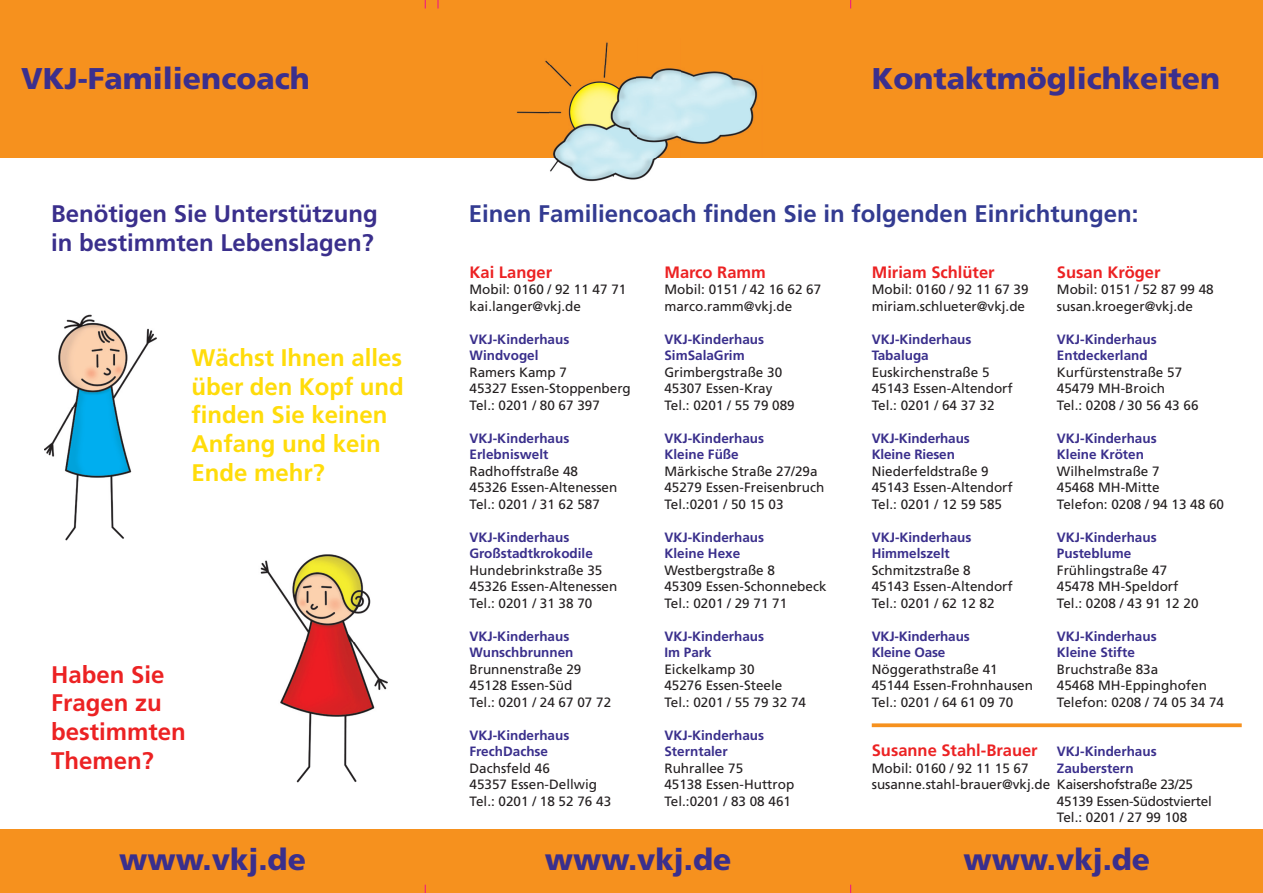
<style>
.page{position:relative;width:1263px;height:893px;background:#fff}
.page>*{position:absolute;margin:0;border:0;box-sizing:border-box;transform-origin:0 0}
.t1{font:900 30px "Frutiger LT";color:#3b2f8d}
.t2{font:900 30px "Frutiger LT";color:#3a2f8c}
.t3{font:700 24px/28.8px "Frutiger LT";color:#ffdc0a}
.t4{font:700 24px "Frutiger LT";color:#333b91}
.t5{font:700 24px/28.8px "Frutiger LT";color:#3a2f8c}
.t6{font:700 24px/28.8px "Frutiger LT";color:#ec2223}
.t7{font:700 16.5px "Frutiger LT";color:#ec2223}
.t8{font:13.5px/16.5px "Frutiger LT";color:#231f20}
.t9{font:700 13.5px/16.5px "Frutiger LT";color:#3a2f8c}
.t10{font:13.5px/16.5px "Frutiger LT";letter-spacing:-.02em;color:#231f20}
</style>
<div class="page">
<div style="left:0;top:0;width:1263px;height:157px;background:#f6911e"></div>
<div style="left:0;top:829px;width:1263px;height:64px;background:#f6911e"></div>
<img style="left:513px;top:111px;width:36px;height:47px">
<img style="left:545px;top:42px;width:63px;height:24px">
<img style="left:549px;top:66px;width:214px;height:92px">
<img style="left:549px;top:157px;width:131px;height:25px">
<img style="left:260px;top:554px;width:127px;height:228px">
<img style="left:45px;top:315px;width:112px;height:226px">
<svg style="left:872px;top:723px;width:370px;height:4px"></svg>
<h1 class="t1" style="left:21px;top:60px;width:290px">VKJ-Familiencoach</h1>
<h1 class="t1" style="left:872px;top:60px;width:350px">Kontaktmöglichkeiten</h1>
<h2 class="t5" style="left:51px;top:199px;width:328px">Benötigen Sie Unterstützung in bestimmten Lebenslagen?</h2>
<h2 class="t3" style="left:191px;top:343px;width:214px">Wächst Ihnen alles über den Kopf und finden Sie keinen<br>Anfang und kein<br>Ende mehr?</h2>
<h2 class="t6" style="left:51px;top:660px;width:136px">Haben Sie<br>Fragen zu bestimmten<br>Themen?</h2>
<h2 class="t4" style="left:469px;top:199px;width:671px">Einen Familiencoach finden Sie in folgenden Einrichtungen:</h2>
<p class="t7" style="left:470px;top:262px;width:84px">Kai Langer</p>
<p class="t8" style="left:470px;top:282px;width:158px">Mobil: 0160 / 92 11 47 71 kai.langer@vkj.de</p>
<p class="t9" style="left:470px;top:331px;width:101px">VKJ-Kinderhaus<br>Windvogel</p>
<p class="t8" style="left:470px;top:364px;width:163px">Ramers Kamp 7<br>45327 Essen-Stoppenberg<br>Tel.: 0201 / 80 67 397</p>
<p class="t9" style="left:470px;top:430px;width:101px">VKJ-Kinderhaus<br>Erlebniswelt</p>
<p class="t8" style="left:470px;top:463px;width:149px">Radhoffstraße 48<br>45326 Essen-Altenessen<br>Tel.: 0201 / 31 62 587</p>
<p class="t9" style="left:470px;top:529px;width:125px">VKJ-Kinderhaus<br>Großstadtkrokodile</p>
<p class="t8" style="left:470px;top:562px;width:149px">Hundebrinkstraße 35<br>45326 Essen-Altenessen<br>Tel.: 0201 / 31 38 70</p>
<p class="t9" style="left:470px;top:628px;width:105px">VKJ-Kinderhaus<br>Wunschbrunnen</p>
<p class="t8" style="left:470px;top:661px;width:143px">Brunnenstraße 29<br>45128 Essen-Süd<br>Tel.: 0201 / 24 67 07 72</p>
<p class="t9" style="left:470px;top:727px;width:101px">VKJ-Kinderhaus<br>FrechDachse</p>
<p class="t8" style="left:470px;top:760px;width:143px">Dachsfeld 46<br>45357 Essen-Dellwig<br>Tel.: 0201 / 18 52 76 43</p>
<p class="t7" style="left:664px;top:262px;width:103px">Marco Ramm</p>
<p class="t8" style="left:664px;top:282px;width:158px">Mobil: 0151 / 42 16 62 67 marco.ramm@vkj.de</p>
<p class="t9" style="left:664px;top:331px;width:101px">VKJ-Kinderhaus<br>SimSalaGrim</p>
<p class="t8" style="left:664px;top:364px;width:132px">Grimbergstraße 30<br>45307 Essen-Kray<br>Tel.: 0201 / 55 79 089</p>
<p class="t9" style="left:664px;top:430px;width:101px">VKJ-Kinderhaus<br>Kleine Füße</p>
<p class="t8" style="left:664px;top:463px;width:161px">Märkische Straße 27/29a<br>45279 Essen-Freisenbruch<br>Tel.:0201 / 50 15 03</p>
<p class="t9" style="left:664px;top:529px;width:101px">VKJ-Kinderhaus<br>Kleine Hexe</p>
<p class="t8" style="left:664px;top:562px;width:164px">Westbergstraße 8<br>45309 Essen-Schonnebeck<br>Tel.: 0201 / 29 71 71</p>
<p class="t9" style="left:664px;top:628px;width:101px">VKJ-Kinderhaus<br>Im Park</p>
<p class="t8" style="left:664px;top:661px;width:143px">Eickelkamp 30<br>45276 Essen-Steele<br>Tel.: 0201 / 55 79 32 74</p>
<p class="t9" style="left:664px;top:727px;width:101px">VKJ-Kinderhaus<br>Sterntaler</p>
<p class="t8" style="left:664px;top:760px;width:131px">Ruhrallee 75<br>45138 Essen-Huttrop<br>Tel.:0201 / 83 08 461</p>
<p class="t7" style="left:872px;top:262px;width:124px">Miriam Schlüter</p>
<p class="t8" style="left:872px;top:282px;width:158px">Mobil: 0160 / 92 11 67 39 miriam.schlueter@vkj.de</p>
<p class="t9" style="left:872px;top:331px;width:101px">VKJ-Kinderhaus<br>Tabaluga</p>
<p class="t8" style="left:872px;top:364px;width:143px">Euskirchenstraße 5<br>45143 Essen-Altendorf<br>Tel.: 0201 / 64 37 32</p>
<p class="t9" style="left:872px;top:430px;width:100px">VKJ-Kinderhaus<br>Kleine Riesen</p>
<p class="t8" style="left:872px;top:463px;width:143px">Niederfeldstraße 9<br>45143 Essen-Altendorf<br>Tel.: 0201 / 12 59 585</p>
<p class="t9" style="left:872px;top:529px;width:101px">VKJ-Kinderhaus<br>Himmelszelt</p>
<p class="t8" style="left:872px;top:562px;width:143px">Schmitzstraße 8<br>45143 Essen-Altendorf<br>Tel.: 0201 / 62 12 82</p>
<p class="t9" style="left:872px;top:628px;width:100px">VKJ-Kinderhaus<br>Kleine Oase</p>
<p class="t8" style="left:872px;top:661px;width:163px">Nöggerathstraße 41<br>45144 Essen-Frohnhausen<br>Tel.: 0201 / 64 61 09 70</p>
<p class="t7" style="left:872px;top:741px;width:167px">Susanne Stahl-Brauer</p>
<p class="t8" style="left:872px;top:760px;width:180px">Mobil: 0160 / 92 11 15 67 susanne.stahl-brauer@vkj.de</p>
<p class="t7" style="left:1057px;top:262px;width:105px">Susan Kröger</p>
<p class="t8" style="left:1057px;top:282px;width:158px">Mobil: 0151 / 52 87 99 48 susan.kroeger@vkj.de</p>
<p class="t9" style="left:1057px;top:331px;width:101px">VKJ-Kinderhaus<br>Entdeckerland</p>
<p class="t8" style="left:1057px;top:364px;width:143px">Kurfürstenstraße 57<br>45479 MH-Broich<br>Tel.: 0208 / 30 56 43 66</p>
<p class="t9" style="left:1057px;top:430px;width:101px">VKJ-Kinderhaus<br>Kleine Kröten</p>
<p class="t8" style="left:1057px;top:463px;width:169px">Wilhelmstraße 7<br>45468 MH-Mitte<br>Telefon: 0208 / 94 13 48 60</p>
<p class="t9" style="left:1057px;top:529px;width:101px">VKJ-Kinderhaus<br>Pusteblume</p>
<p class="t8" style="left:1057px;top:562px;width:143px">Frühlingstraße 47<br>45478 MH-Speldorf<br>Tel.: 0208 / 43 91 12 20</p>
<p class="t9" style="left:1057px;top:628px;width:101px">VKJ-Kinderhaus<br>Kleine Stifte</p>
<p class="t8" style="left:1057px;top:661px;width:169px">Bruchstraße 83a<br>45468 MH-Eppinghofen<br>Telefon: 0208 / 74 05 34 74</p>
<p class="t9" style="left:1057px;top:743px;width:101px">VKJ-Kinderhaus<br>Zauberstern</p>
<p class="t10" style="left:1057px;top:776px;width:156px">Kaisershofstraße 23/25<br>45139 Essen-Südostviertel<br>Tel.: 0201 / 27 99 108</p>
<h1 class="t2" style="left:119px;top:841px;width:188px">www.vkj.de</h1>
<h1 class="t2" style="left:545px;top:841px;width:188px">www.vkj.de</h1>
<h1 class="t2" style="left:963px;top:841px;width:188px">www.vkj.de</h1>
</div>
